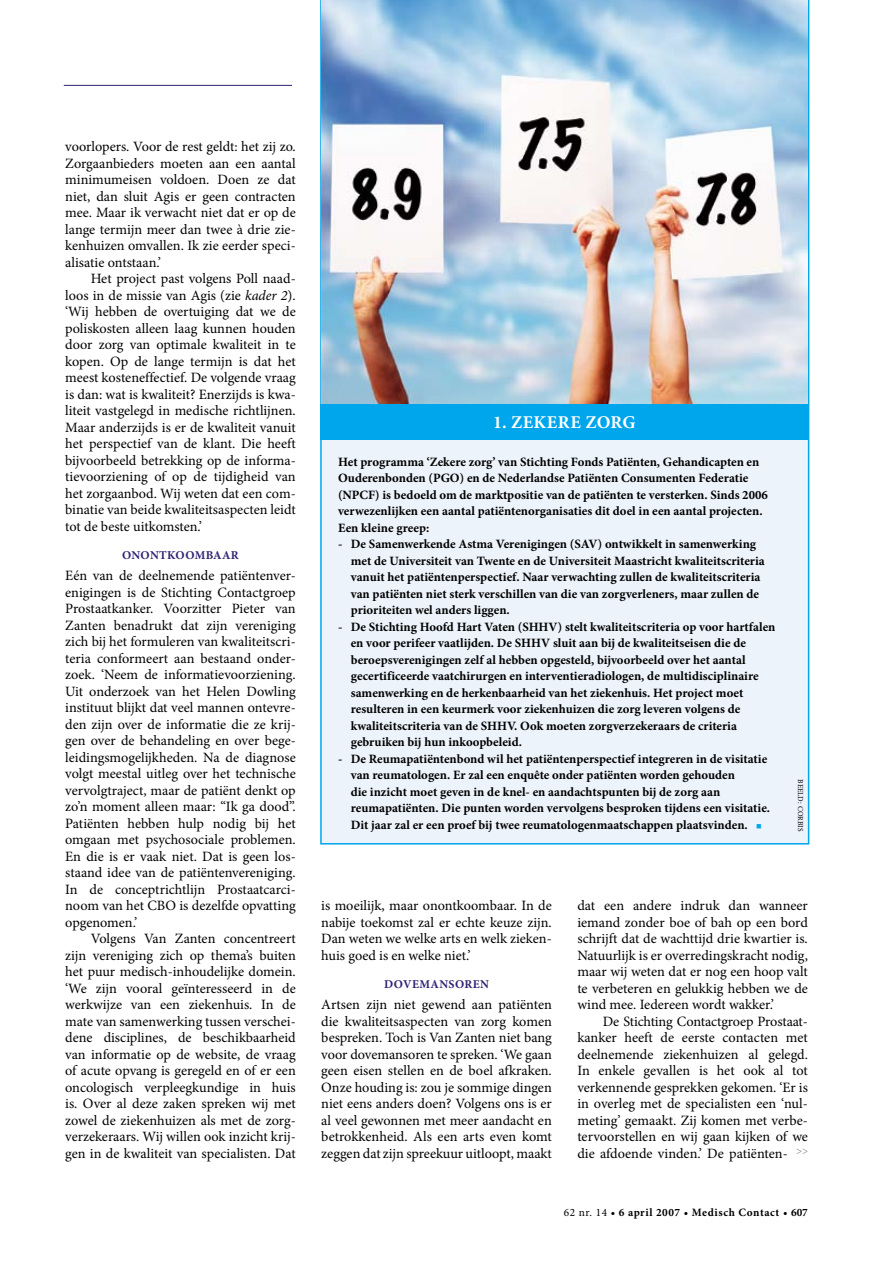
<style>
.page{position:relative;width:893px;height:1263px;background:#fff}
.page>*{position:absolute;margin:0;border:0;box-sizing:border-box;transform-origin:0 0}
.t1{font:700 18px "Minion Pro";letter-spacing:.065em;color:#fff}
.t2{font:14.25px/16.5px "Minion Pro";color:#000;text-align:justify}
.t3{font:700 12.75px/16.5px "Minion Pro";color:#000}
.t4{font:700 12px "Minion Pro";letter-spacing:.03em;color:#2f2274}
.t5{font:700 11.25px "Minion Pro";letter-spacing:.05em;color:#000}
.t6{font:7.5px "Minion Pro";letter-spacing:.01em;color:#000}
.s1{font-style:italic}
.s2{color:#00a6eb}
.s3{font-weight:400}
</style>
<div class="page">
<hr style="left:64px;top:85px;width:228px;height:1px;background:#2f2274">
<div style="left:320px;top:0;width:489px;height:844px;background:#ecf3fa"></div>
<img style="left:322px;top:0;width:485px;height:404px">
<div style="left:321px;top:404px;width:487px;height:35px;background:#00a6eb"></div>
<p class="t2" style="left:65px;top:138px;width:232px">voorlopers. Voor de rest geldt: het zij zo.<br>Zorgaanbieders moeten aan een aantal minimumeisen voldoen. Doen ze dat niet, dan sluit Agis er geen contracten mee. Maar ik verwacht niet dat er op de lange termijn meer dan twee à drie zie&shy;kenhuizen omvallen. Ik zie eerder speci&shy;alisatie ontstaan.’</p>
<p class="t2" style="left:65px;top:270px;width:232px;text-indent:26px">Het project past volgens Poll naad&shy;loos in de missie van Agis (zie <span class="s1">kader 2</span>). ‘Wij hebben de overtuiging dat we de poliskosten alleen laag kunnen houden door zorg van optimale kwaliteit in te kopen. Op de lange termijn is dat het meest kosteneffectief. De volgende vraag is dan: wat is kwaliteit? Enerzijds is kwa&shy;liteit vastgelegd in medische richtlijnen.<br>Maar anderzijds is er de kwaliteit vanuit het perspectief van de klant. Die heeft bijvoorbeeld betrekking op de informa&shy;tievoorziening of op de tijdigheid van het zorgaanbod. Wij weten dat een com&shy;binatie van beide kwaliteitsaspecten leidt tot de beste uitkomsten.’</p>
<p class="t4" style="left:122px;top:547px;width:65px">Onontkoom</p>
<p class="t4" style="left:206px;top:547px;width:34px">baar</p>
<p class="t2" style="left:65px;top:567px;width:232px">Eén van de deelnemende patiëntenver&shy;enigingen is de Stichting Contactgroep Prostaatkanker. Voorzitter Pieter van Zanten benadrukt dat zijn vereniging zich bij het formuleren van kwaliteitscri&shy;teria conformeert aan bestaand onder&shy;zoek. ‘Neem de informatievoorziening.<br>Uit onderzoek van het Helen Dowling instituut blijkt dat veel mannen ontevre&shy;den zijn over de informatie die ze krij&shy;gen over de behandeling en over bege&shy;leidingsmogelijkheden. Na de diagnose volgt meestal uitleg over het technische vervolgtraject, maar de patiënt denkt op zo’n moment alleen maar: “Ik ga dood”.<br>Patiënten hebben hulp nodig bij het omgaan met psychosociale problemen.<br>En die is er vaak niet. Dat is geen los&shy;staand idee van de patiëntenvereniging.<br>In de conceptrichtlijn Prostaatcarci&shy;noom van het CBO is dezelfde opvatting opgenomen.’</p>
<p class="t2" style="left:65px;top:930px;width:232px;text-indent:26px">Volgens Van Zanten concentreert zijn vereniging zich op thema’s buiten het puur medisch-inhoudelijke domein. ‘We zijn vooral geïnteresseerd in de werkwijze van een ziekenhuis. In de mate van samenwerking tussen verschei&shy;dene disciplines, de beschikbaarheid van informatie op de website, de vraag of acute opvang is geregeld en of er een oncologisch verpleegkundige in huis is. Over al deze zaken spreken wij met zowel de ziekenhuizen als met de zorg&shy;verzekeraars. Wij willen ook inzicht krij&shy;gen in de kwaliteit van specialisten. Dat</p>
<p class="t1" style="left:493px;top:410px;width:106px">1. Zekere zor</p>
<p class="t1" style="left:622px;top:410px;width:15px">g</p>
<p class="t3" style="left:338px;top:453px;width:431px">Het programma ‘Zekere zorg’ van Stichting Fonds Patiënten, Gehandicapten en Ouderenbonden (PGO) en de Nederlandse Patiënten Consumenten Federatie (NPCF) is bedoeld om de marktpositie van de patiënten te versterken. Sinds 2006 verwezenlijken een aantal patiëntenorganisaties dit doel in een aantal projecten.<br>Een kleine greep:</p>
<p class="t3" style="left:351px;top:536px;width:416px;text-indent:-13px">- D e Samenwerkende Astma Verenigingen (SAV) ontwikkelt in samen-werking met de Universiteit van Twente en de Universiteit Maastricht kwaliteitscriteria vanuit het patiëntenperspectief. Naar verwachting zullen de kwaliteitscriteria van patiënten niet sterk verschillen van die van zorgverleners, maar zullen de prioriteiten wel anders liggen.</p>
<p class="t3" style="left:338px;top:618px;width:194px">- D e Stichting Hoofd Hart Vaten (SHHV</p>
<p class="t3" style="left:558px;top:618px;width:219px">) stelt kwaliteitscriteria op voor hartfalen</p>
<p class="t3" style="left:351px;top:635px;width:174px">en voor perifeer vaatlijden. De SHHV</p>
<p class="t3" style="left:351px;top:635px;width:409px;text-indent:202px">sluit aan bij de kwaliteits-eisen die de beroepsverenigingen zelf al hebben opgesteld, bijvoorbeeld over het aantal gecertificeerde vaatchirurgen en interventieradiologen, de multidisciplinaire samenwerking en de herkenbaarheid van het zieken-huis. Het project moet resulteren in een keurmerk voor ziekenhuizen die zorg leveren volgens de kwaliteitscriteria van de SHHV</p>
<p class="t3" style="left:351px;top:717px;width:388px;text-indent:163px">. Ook moeten zorgverzekeraars de criteria gebruiken bij hun inkoopbeleid.</p>
<p class="t3" style="left:351px;top:750px;width:421px;text-indent:-13px">- D e Reumapatiëntenbond wil het patiëntenperspectief integreren in de visitatie van reumatologen. Er zal een enquête onder patiënten worden gehouden<br>die inzicht moet geven in de knel- en aandachtspunten bij de zorg aan reumapatiënten. Die punten worden vervolgens besproken tijdens een visitatie.<br>Dit jaar zal er een proef bij twee reumatologenmaatschappen plaatsvinden. <span class="s2">■</span></p>
<p class="t6" style="left:806px;top:779px;width:54px;rotate:90deg">Beeld : corbis</p>
<p class="t2" style="left:321px;top:897px;width:232px">is moeilijk, maar onontkoombaar. In de nabije toekomst zal er echte keuze zijn.<br>Dan weten we welke arts en welk zieken&shy;huis goed is en welke niet.’</p>
<p class="t4" style="left:384px;top:976px;width:106px">Dovemansoren</p>
<p class="t2" style="left:321px;top:996px;width:232px">Artsen zijn niet gewend aan patiënten die kwaliteitsaspecten van zorg komen bespreken. Toch is Van Zanten niet bang voor dovemansoren te spreken. ‘We gaan geen eisen stellen en de boel afkraken.<br>Onze houding is: zou je sommige dingen niet eens anders doen? Volgens ons is er al veel gewonnen met meer aandacht en betrokkenheid. Als een arts even komt zeggen dat zijn spreekuur uitloopt, maakt</p>
<p class="t2" style="left:577px;top:897px;width:232px">dat een andere indruk dan wanneer iemand zonder boe of bah op een bord schrijft dat de wachttijd drie kwartier is.<br>Natuurlijk is er overredingskracht nodig, maar wij weten dat er nog een hoop valt te verbeteren en gelukkig hebben we de wind mee. Iedereen wordt wakker.’</p>
<p class="t2" style="left:577px;top:1013px;width:232px;text-indent:26px">De Stichting Contactgroep Prostaat&shy;kanker heeft de eerste contacten met deelnemende ziekenhuizen al gelegd.<br>In enkele gevallen is het ook al tot verkennende gesprekken gekomen. ‘Er is in overleg met de specialisten een ‘nul&shy;meting’ gemaakt. Zij komen met verbe&shy;tervoorstellen en wij gaan kijken of we die afdoende vinden.’ De patiënten-</p>
<p class="t5" style="left:564px;top:1204px;width:246px"><span class="s3">62 nr. 14</span> • 6 april 2007 • Medisch Contact • 607</p>
</div>
